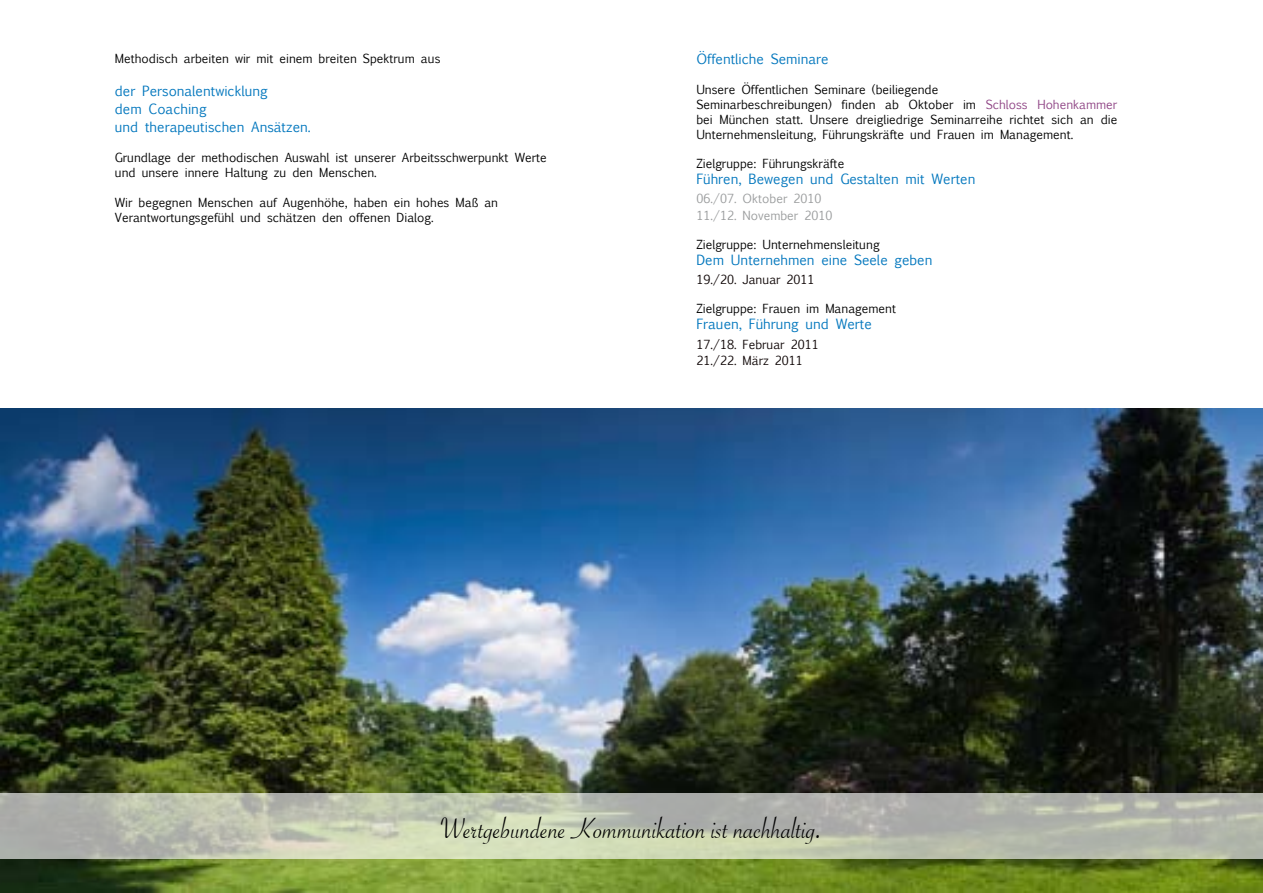
<style>
.page{position:relative;width:1263px;height:893px;background:#fff}
.page>*{position:absolute;margin:0;border:0;box-sizing:border-box;transform-origin:0 0}
.t1{font:31.5px "Savoye Let Plain";color:#000}
.t2{font:13.5px "Euphemia UCAS";color:#0076bd}
.t3{font:12px "Euphemia UCAS";color:#000}
.t4{font:12px "Euphemia UCAS";color:#0e0505}
.t5{font:12px "Euphemia UCAS";color:#9a9c9d}
.t6{font:12px "Euphemia UCAS";color:#8f4485}
</style>
<div class="page">
<img style="left:0;top:408px;width:1263px;height:485px">
<svg style="left:0;top:793px;width:1263px;height:66px;background:#babfaf"></svg>
<p class="t3" style="left:363px;top:50px;width:53px">Spektrum</p>
<p class="t3" style="left:115px;top:50px;width:64px">Methodisch</p>
<p class="t2" style="left:142px;top:81px;width:127px">Personalentwicklung</p>
<p class="t3" style="left:184px;top:50px;width:47px">arbeiten</p>
<p class="t3" style="left:319px;top:50px;width:40px">breiten</p>
<p class="t3" style="left:235px;top:50px;width:17px">wir</p>
<p class="t3" style="left:256px;top:50px;width:19px">mit</p>
<p class="t3" style="left:279px;top:50px;width:35px">einem</p>
<p class="t3" style="left:421px;top:50px;width:21px">aus</p>
<p class="t2" style="left:115px;top:81px;width:22px">der</p>
<p class="t2" style="left:115px;top:99px;width:28px">dem</p>
<p class="t2" style="left:148px;top:99px;width:59px">Coaching</p>
<p class="t2" style="left:115px;top:117px;width:25px">und</p>
<p class="t2" style="left:145px;top:117px;width:101px">therapeutischen</p>
<p class="t2" style="left:251px;top:117px;width:61px">Ansätzen.</p>
<p class="t3" style="left:115px;top:149px;width:58px">Grundlage</p>
<p class="t3" style="left:402px;top:149px;width:108px">Arbeitsschwerpunkt</p>
<p class="t3" style="left:177px;top:149px;width:20px">der</p>
<p class="t3" style="left:201px;top:149px;width:79px">methodischen</p>
<p class="t3" style="left:285px;top:149px;width:46px">Auswahl</p>
<p class="t3" style="left:515px;top:149px;width:34px">Werte</p>
<p class="t3" style="left:336px;top:149px;width:14px">ist</p>
<p class="t3" style="left:354px;top:149px;width:43px">unserer</p>
<p class="t3" style="left:115px;top:164px;width:22px">und</p>
<p class="t3" style="left:225px;top:164px;width:44px">Haltung</p>
<p class="t3" style="left:292px;top:164px;width:22px">den</p>
<p class="t3" style="left:319px;top:164px;width:59px">Menschen.</p>
<p class="t3" style="left:185px;top:164px;width:36px">innere</p>
<p class="t3" style="left:142px;top:164px;width:39px">unsere</p>
<p class="t3" style="left:274px;top:164px;width:14px">zu</p>
<p class="t2" style="left:696px;top:50px;width:69px">Öffentliche</p>
<p class="t2" style="left:771px;top:50px;width:59px">Seminare</p>
<p class="t3" style="left:741px;top:81px;width:69px">Öffentlichen</p>
<p class="t3" style="left:872px;top:81px;width:68px">(beiliegende</p>
<p class="t3" style="left:814px;top:81px;width:53px">Seminare</p>
<p class="t3" style="left:696px;top:81px;width:40px">Unsere</p>
<p class="t3" style="left:696px;top:96px;width:137px">Seminarbeschreibungen)</p>
<p class="t3" style="left:841px;top:96px;width:36px">finden</p>
<p class="t3" style="left:885px;top:96px;width:15px">ab</p>
<p class="t3" style="left:908px;top:96px;width:46px">Oktober</p>
<p class="t3" style="left:963px;top:96px;width:14px">im</p>
<p class="t6" style="left:986px;top:96px;width:43px">Schloss</p>
<p class="t6" style="left:1037px;top:96px;width:81px">Hohenkammer</p>
<p class="t3" style="left:696px;top:111px;width:18px">bei</p>
<p class="t3" style="left:719px;top:111px;width:51px">München</p>
<p class="t3" style="left:776px;top:111px;width:29px">statt.</p>
<p class="t3" style="left:810px;top:111px;width:40px">Unsere</p>
<p class="t3" style="left:930px;top:111px;width:74px">Seminarreihe</p>
<p class="t3" style="left:856px;top:111px;width:69px">dreigliedrige</p>
<p class="t3" style="left:1009px;top:111px;width:37px">richtet</p>
<p class="t3" style="left:1051px;top:111px;width:23px">sich</p>
<p class="t3" style="left:1080px;top:111px;width:15px">an</p>
<p class="t3" style="left:822px;top:126px;width:83px">Führungskräfte</p>
<p class="t3" style="left:696px;top:126px;width:122px">Unternehmensleitung,</p>
<p class="t3" style="left:762px;top:154px;width:83px">Führungskräfte</p>
<p class="t3" style="left:910px;top:126px;width:22px">und</p>
<p class="t3" style="left:937px;top:126px;width:39px">Frauen</p>
<p class="t3" style="left:1000px;top:126px;width:75px">Management.</p>
<p class="t3" style="left:981px;top:126px;width:14px">im</p>
<p class="t3" style="left:696px;top:154px;width:62px">Zielgruppe:</p>
<p class="t2" style="left:696px;top:169px;width:47px">Führen,</p>
<p class="t2" style="left:748px;top:169px;width:56px">Bewegen</p>
<p class="t2" style="left:810px;top:169px;width:25px">und</p>
<p class="t2" style="left:840px;top:169px;width:60px">Gestalten</p>
<p class="t2" style="left:931px;top:169px;width:45px">Werten</p>
<p class="t2" style="left:905px;top:169px;width:21px">mit</p>
<p class="t3" style="left:1101px;top:111px;width:18px">die</p>
<p class="t3" style="left:259px;top:194px;width:19px">auf</p>
<p class="t3" style="left:115px;top:194px;width:19px">Wir</p>
<p class="t3" style="left:139px;top:194px;width:55px">begegnen</p>
<p class="t3" style="left:198px;top:194px;width:57px">Menschen</p>
<p class="t3" style="left:283px;top:194px;width:66px">Augenhöhe,</p>
<p class="t3" style="left:354px;top:194px;width:35px">haben</p>
<p class="t3" style="left:416px;top:194px;width:35px">hohes</p>
<p class="t3" style="left:455px;top:194px;width:24px">Maß</p>
<p class="t3" style="left:394px;top:194px;width:18px">ein</p>
<p class="t3" style="left:484px;top:194px;width:15px">an</p>
<p class="t3" style="left:115px;top:209px;width:121px">Verantwortungsgefühl</p>
<p class="t3" style="left:349px;top:209px;width:43px">offenen</p>
<p class="t3" style="left:240px;top:209px;width:22px">und</p>
<p class="t3" style="left:267px;top:209px;width:51px">schätzen</p>
<p class="t3" style="left:322px;top:209px;width:22px">den</p>
<p class="t3" style="left:397px;top:209px;width:39px">Dialog.</p>
<p class="t5" style="left:696px;top:190px;width:42px">06./07.</p>
<p class="t5" style="left:742px;top:190px;width:46px">Oktober</p>
<p class="t5" style="left:793px;top:190px;width:29px">2010</p>
<p class="t5" style="left:696px;top:207px;width:42px">11./12.</p>
<p class="t5" style="left:804px;top:207px;width:29px">2010</p>
<p class="t5" style="left:742px;top:207px;width:57px">November</p>
<p class="t3" style="left:696px;top:235px;width:62px">Zielgruppe:</p>
<p class="t3" style="left:762px;top:235px;width:119px">Unternehmensleitung</p>
<p class="t2" style="left:696px;top:250px;width:29px">Dem</p>
<p class="t2" style="left:731px;top:250px;width:85px">Unternehmen</p>
<p class="t2" style="left:821px;top:250px;width:27px">eine</p>
<p class="t2" style="left:854px;top:250px;width:35px">Seele</p>
<p class="t2" style="left:894px;top:250px;width:39px">geben</p>
<p class="t4" style="left:696px;top:271px;width:42px">19./20.</p>
<p class="t4" style="left:787px;top:271px;width:29px">2011</p>
<p class="t4" style="left:742px;top:271px;width:40px">Januar</p>
<p class="t3" style="left:696px;top:300px;width:62px">Zielgruppe:</p>
<p class="t3" style="left:762px;top:300px;width:39px">Frauen</p>
<p class="t3" style="left:825px;top:300px;width:72px">Management</p>
<p class="t3" style="left:806px;top:300px;width:14px">im</p>
<p class="t2" style="left:696px;top:314px;width:47px">Frauen,</p>
<p class="t2" style="left:749px;top:314px;width:51px">Führung</p>
<p class="t2" style="left:805px;top:314px;width:25px">und</p>
<p class="t2" style="left:836px;top:314px;width:38px">Werte</p>
<p class="t4" style="left:696px;top:336px;width:42px">17./18.</p>
<p class="t4" style="left:791px;top:336px;width:29px">2011</p>
<p class="t4" style="left:742px;top:336px;width:44px">Februar</p>
<p class="t4" style="left:696px;top:352px;width:42px">21./22.</p>
<p class="t4" style="left:775px;top:352px;width:29px">2011</p>
<p class="t4" style="left:742px;top:352px;width:28px">März</p>
<h1 class="t1" style="left:440px;top:807px;width:385px">Wertgebundene Kommunikation ist nachhaltig.</h1>
</div>
